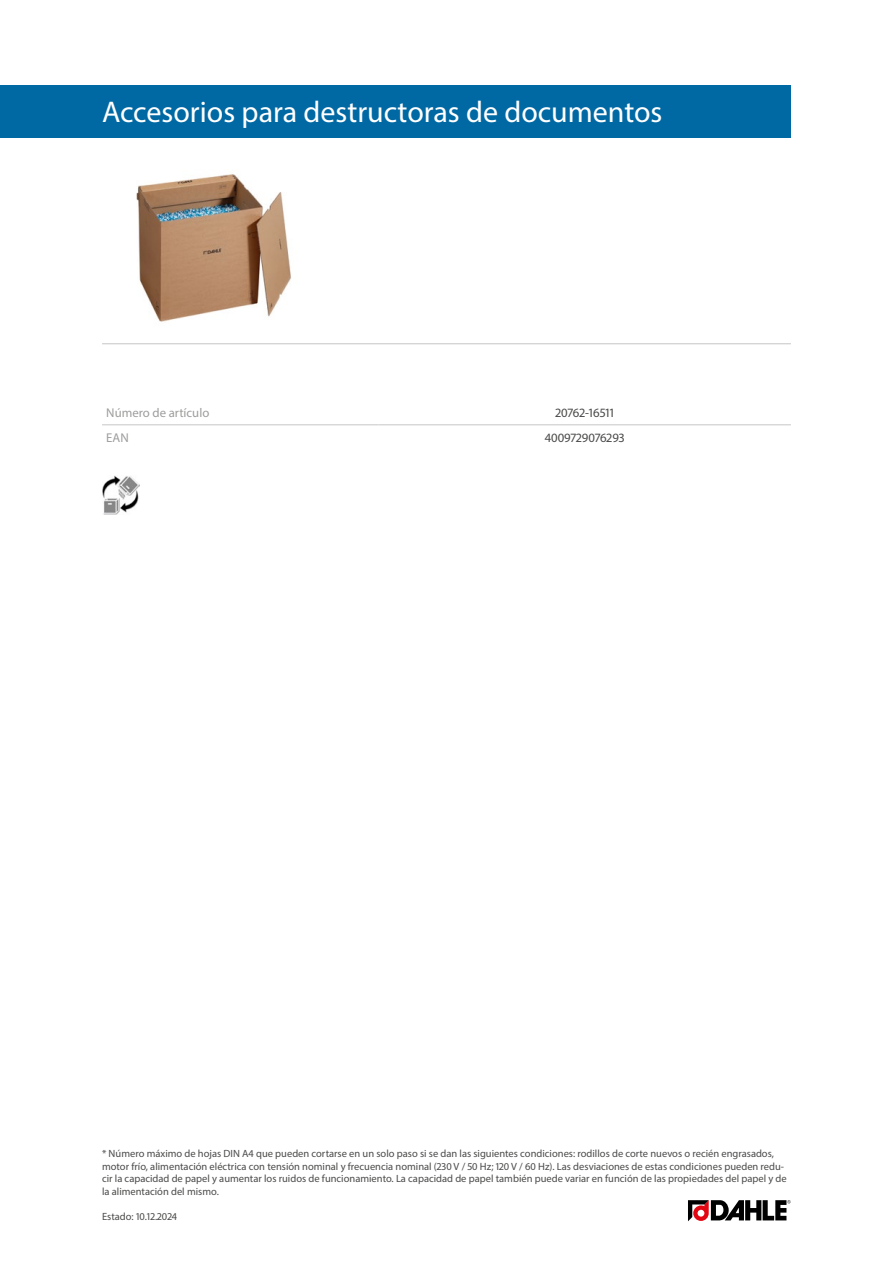
<style>
.page{position:relative;width:893px;height:1263px;background:#fff}
.page>*{position:absolute;margin:0;border:0;box-sizing:border-box;transform-origin:0 0}
.Produktname{font:30px "Myriad Pro";color:#fff}
.Produkttabelle_Zentr{font:12.75px "Myriad Pro";color:#4a4a49}
.Produkttabelle_Links{font:12.75px "Myriad Pro";color:#9d9d9c}
.Fussnote{font:10.5px/12.6px "Myriad Pro";color:#4a4a49}
</style>
<div class="page">
<img style="left:136px;top:174px;width:156px;height:148px">
<hr style="left:102px;top:343px;width:689px;height:1px;background:#c6c6c6">
<img style="left:102px;top:476px;width:38px;height:38px">
<svg style="left:688px;top:1200px;width:103px;height:21px"></svg>
<div style="left:0;top:85px;width:791px;height:53px;background:#0069a4"></div>
<hr style="left:102px;top:424px;width:276px;height:1px;background:#c6c6c6">
<hr style="left:378px;top:424px;width:413px;height:1px;background:#c6c6c6">
<p class="Produktname" style="left:102px;top:94px;width:562px">Accesorios para destructoras de documentos</p>
<p class="Produkttabelle_Links" style="left:106px;top:405px;width:105px">Número de artículo</p>
<p class="Produkttabelle_Zentr" style="left:555px;top:405px;width:60px">20762-16511</p>
<p class="Produkttabelle_Links" style="left:106px;top:430px;width:24px">EAN</p>
<p class="Produkttabelle_Zentr" style="left:545px;top:430px;width:81px">4009729076293</p>
<p class="Fussnote" style="left:102px;top:1147px;width:686px">* Número máximo de hojas DIN A4 que pueden cortarse en un solo paso si se dan las siguientes condiciones: rodillos de corte nuevos o recién engrasados, motor frío, alimentación eléctrica con tensión nominal y frecuencia nominal (230 V / 50 Hz; 120 V / 60 Hz). Las desviaciones de estas condiciones pueden redu&shy;cir la capacidad de papel y aumentar los ruidos de funcionamiento. La capacidad de papel también puede variar en función de las propiedades del papel y de la alimentación del mismo.</p>
<p class="Fussnote" style="left:102px;top:1210px;width:76px">Estado: 10.12.2024</p>
</div>
